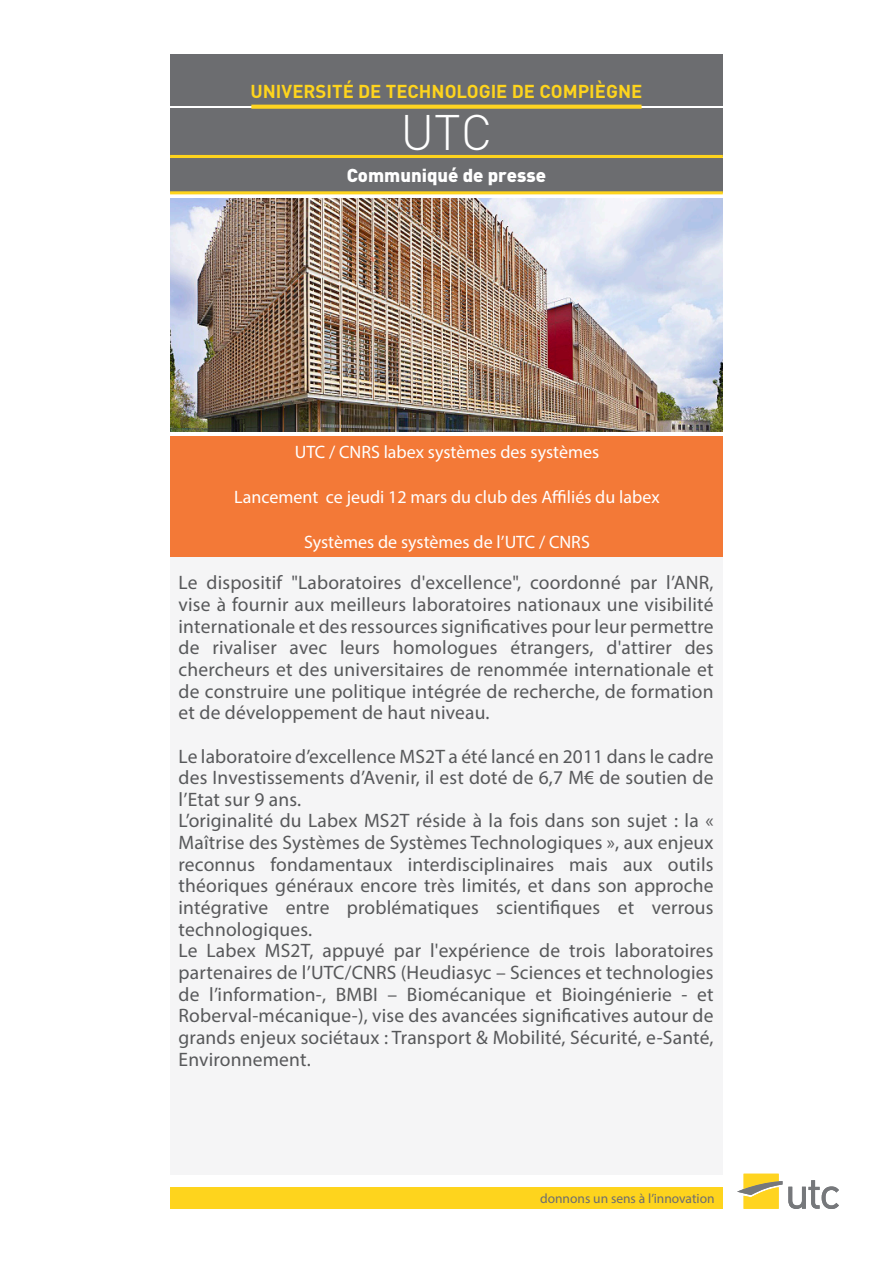
<style>
.page{position:relative;width:893px;height:1263px;background:#fff}
.page>*{position:absolute;margin:0;border:0;box-sizing:border-box;transform-origin:0 0}
.t1{font:300 49.2px "DIN";color:#fff}
.t2{font:19.5px/21.6px "Myriad Pro";letter-spacing:.01em;color:#57585a;text-align:justify}
.t3{font:700 18.45px "DIN";color:#fed41d}
.t4{font:900 18.45px "DIN";color:#fff}
.t5{font:18px "Myriad Pro";color:#fff}
.t6{font:13.5px "Myriad Pro";color:#6c6d70}
</style>
<div class="page">
<div style="left:170px;top:54px;width:552px;height:52px;background:#6c6d70"></div>
<div style="left:170px;top:158px;width:553px;height:35px;background:#6c6d70"></div>
<div style="left:170px;top:109px;width:553px;height:48px;background:#6c6d70"></div>
<svg style="left:251px;top:105px;width:391px;height:4px;background:#f5cc25"></svg>
<hr style="left:170px;top:155px;width:553px;height:3px;background:#fed41d">
<hr style="left:170px;top:191px;width:553px;height:3px;background:#fed41d">
<div style="left:170px;top:1188px;width:553px;height:21px;background:#fed41d"></div>
<svg style="left:788px;top:1180px;width:51px;height:29px"></svg>
<svg style="left:737px;top:1174px;width:45px;height:35px"></svg>
<div style="left:170px;top:500px;width:553px;height:675px;background:#f5f5f6"></div>
<div style="left:171px;top:436px;width:552px;height:120px;background:#f37937"></div>
<img style="left:170px;top:199px;width:553px;height:232px">
<p class="t3" style="left:250px;top:80px;width:393px">UNIVERSITÉ DE TECHNOLOGIE DE COMPIÈGNE</p>
<h1 class="t1" style="left:400px;top:102px;width:94px">UTC</h1>
<p class="t4" style="left:347px;top:162px;width:201px">Communiqué de presse</p>
<p class="t5" style="left:295px;top:441px;width:306px">UTC / CNRS labex systèmes des systèmes</p>
<p class="t5" style="left:234px;top:486px;width:427px">Lancement ce jeudi 12 mars du club des Affiliés du labex</p>
<p class="t5" style="left:304px;top:531px;width:287px">Systèmes de systèmes de l’UTC / CNRS</p>
<p class="t2" style="left:179px;top:572px;width:537px">Le dispositif "Laboratoires d'excellence", coordonné par l’ANR, vise à fournir aux meilleurs laboratoires nationaux une visibilité internationale et des ressources significatives pour leur permettre de rivaliser avec leurs homologues étrangers, d'attirer des chercheurs et des universitaires de renommée internationale et de construire une politique intégrée de recherche, de formation et de développement de haut niveau.</p>
<p class="t2" style="left:179px;top:745px;width:536px">Le laboratoire d’excellence MS2T a été lancé en 2011 dans le cadre des Investissements d’Avenir, il est doté de 6,7 M€ de soutien de l’Etat sur 9 ans.</p>
<p class="t2" style="left:179px;top:810px;width:537px">L’originalité du Labex MS2T réside à la fois dans son sujet : la « Maîtrise des Systèmes de Systèmes Technologiques », aux enjeux reconnus fondamentaux interdisciplinaires mais aux outils théoriques généraux encore très limités, et dans son approche intégrative entre problématiques scientifiques et verrous technologiques.</p>
<p class="t2" style="left:179px;top:940px;width:537px">Le Labex MS2T, appuyé par l'expérience de trois laboratoires partenaires de l’UTC/CNRS (Heudiasyc – Sciences et technologies de l’information-, BMBI – Biomécanique et Bioingénierie - et Roberval-mécanique-), vise des avancées significatives autour de grands enjeux sociétaux : Transport &amp; Mobilité, Sécurité, e-Santé, Environnement.</p>
<p class="t6" style="left:540px;top:1190px;width:176px">donnons un sens à l’innovation</p>
</div>
